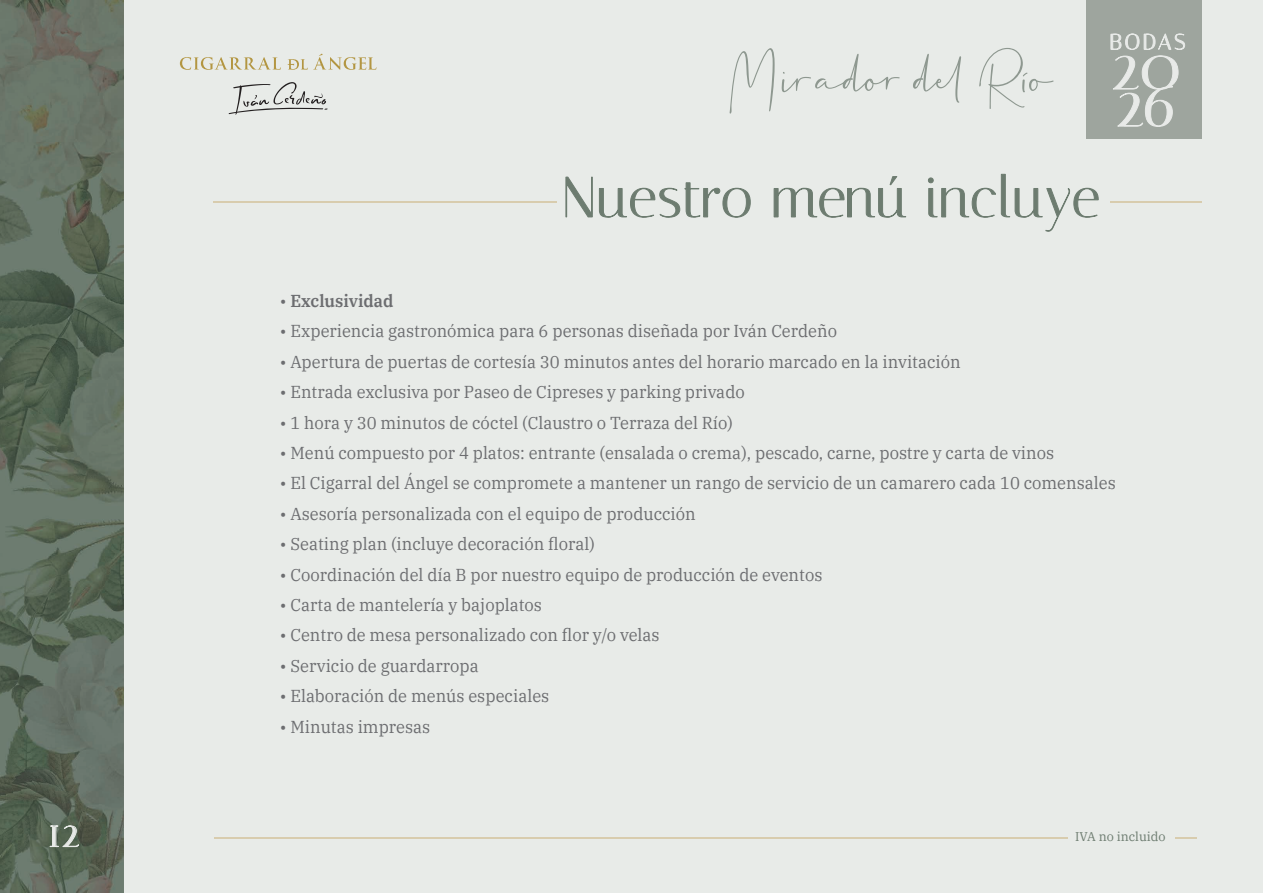
<style>
.page{position:relative;width:1263px;height:893px;background:#e8ebe8}
.page>*{position:absolute;margin:0;border:0;box-sizing:border-box;transform-origin:0 0}
.t1{font:56.85px "Italiana";letter-spacing:.02em;color:#6d7c70}
.t2{font:41.4px "Italiana";color:#e8eae8}
.t3{font:17.25px "IBM Plex Serif";color:#6c6d70;scale:.96 1}
.t4{font:600 17.25px "IBM Plex Serif";color:#6c6d70;scale:.96 1}
.t5{font:12.6px "IBM Plex Serif";color:#6d7c70}
.s1{font-weight:400}
</style>
<div class="page">
<img style="left:0;top:0;width:124px;height:893px">
<svg style="left:49px;top:825px;width:31px;height:22px"></svg>
<svg style="left:288px;top:54px;width:88px;height:16px"></svg>
<svg style="left:180px;top:57px;width:101px;height:13px"></svg>
<svg style="left:228px;top:82px;width:100px;height:33px"></svg>
<div style="left:1086px;top:0;width:116px;height:139px;background:#9ea59e"></div>
<svg style="left:1110px;top:33px;width:75px;height:94px"></svg>
<hr style="left:214px;top:837px;width:854px;height:2px;background:#d8ccae">
<hr style="left:1176px;top:837px;width:21px;height:2px;background:#d8ccae">
<hr style="left:1110px;top:201px;width:91px;height:2px;background:#d8ccae">
<hr style="left:213px;top:201px;width:343px;height:2px;background:#d8ccae">
<svg style="left:565px;top:176px;width:28px;height:42px"></svg>
<svg style="left:599px;top:182px;width:152px;height:36px"></svg>
<svg style="left:773px;top:176px;width:133px;height:42px"></svg>
<svg style="left:928px;top:174px;width:171px;height:58px"></svg>
<svg style="left:730px;top:48px;width:45px;height:66px"></svg>
<svg style="left:782px;top:54px;width:118px;height:38px"></svg>
<svg style="left:913px;top:54px;width:48px;height:49px"></svg>
<svg style="left:979px;top:48px;width:74px;height:61px"></svg>
<h2 class="t2" style="left:46px;top:808px;width:35px">12</h2>
<h1 class="t1" style="left:562px;top:164px;width:539px">Nuestro menú incluye</h1>
<p class="t4" style="left:280px;top:287px;width:120px"><span class="s1">•</span> Exclusividad</p>
<p class="t3" style="left:280px;top:318px;width:582px">• Experiencia gastronómica para 6 personas diseñada por Iván Cerdeño</p>
<p class="t3" style="left:280px;top:348px;width:711px">• Apertura de puertas de cortesía 30 minutos antes del horario marcado en la invitación</p>
<p class="t3" style="left:280px;top:379px;width:486px">• Entrada exclusiva por Paseo de Cipreses y parking privado</p>
<p class="t3" style="left:280px;top:409px;width:474px">• 1 hora y 30 minutos de cóctel (Claustro o Terraza del Río)</p>
<p class="t3" style="left:280px;top:440px;width:808px">• Menú compuesto por 4 platos: entrante (ensalada o crema), pescado, carne, postre y carta de vinos</p>
<p class="t3" style="left:280px;top:470px;width:872px">• El Cigarral del Ángel se compromete a mantener un rango de servicio de un camarero cada 10 comensales</p>
<p class="t3" style="left:280px;top:500px;width:435px">• Asesoría personalizada con el equipo de producción</p>
<p class="t3" style="left:280px;top:531px;width:330px">• Seating plan (incluye decoración floral)</p>
<p class="t3" style="left:280px;top:561px;width:567px">• Coordinación del día B por nuestro equipo de producción de eventos</p>
<p class="t3" style="left:280px;top:592px;width:275px">• Carta de mantelería y bajoplatos</p>
<p class="t3" style="left:280px;top:622px;width:397px">• Centro de mesa personalizado con flor y/o velas</p>
<p class="t3" style="left:280px;top:652px;width:209px">• Servicio de guardarropa</p>
<p class="t3" style="left:280px;top:683px;width:282px">• Elaboración de menús especiales</p>
<p class="t3" style="left:280px;top:713px;width:158px">• Minutas impresas</p>
<p class="t5" style="left:1075px;top:827px;width:92px">IVA no incluido</p>
</div>
